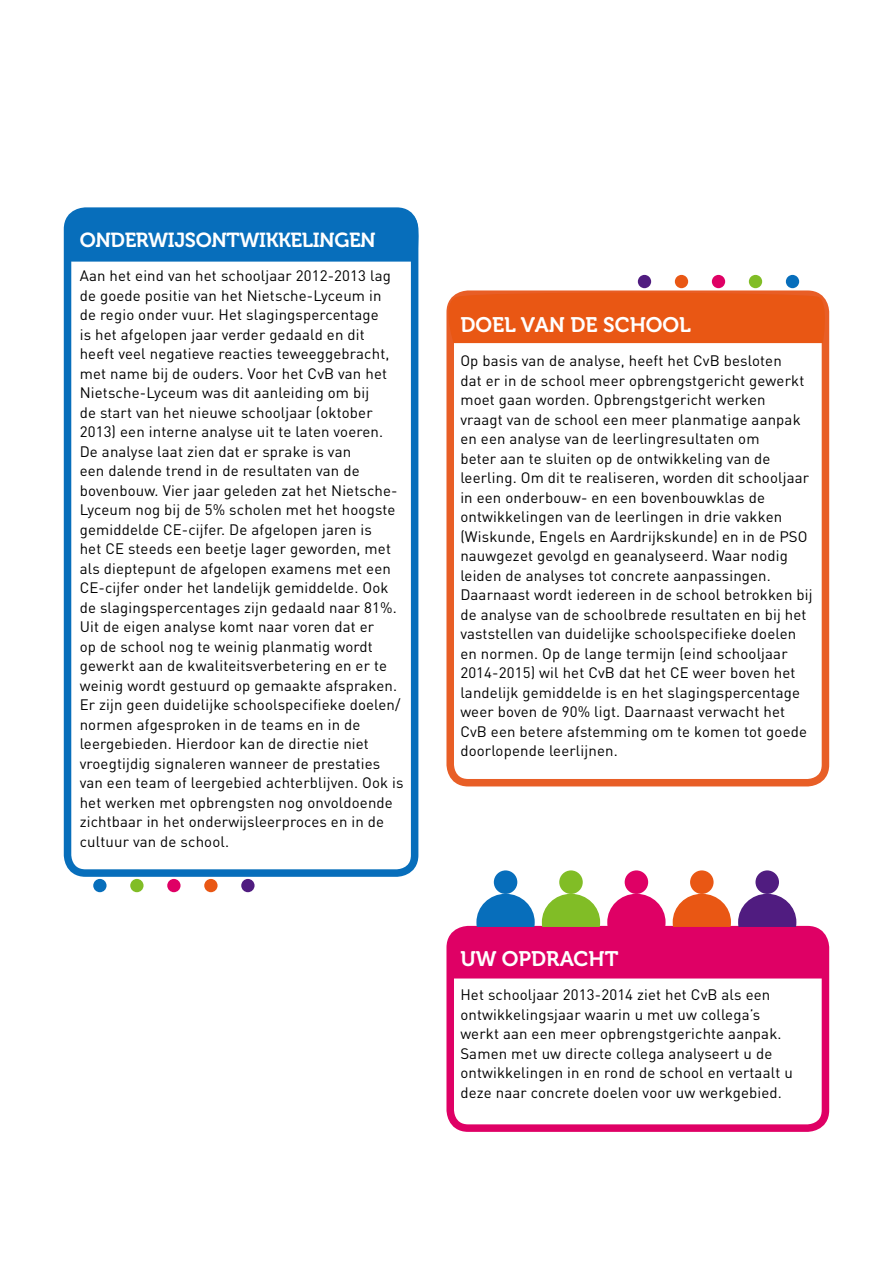
<style>
.page{position:relative;width:893px;height:1263px;background:#fff}
.page>*{position:absolute;margin:0;border:0;box-sizing:border-box;transform-origin:0 0}
.t1{font:21px "Museo 700";color:#fff}
.t2{font:20.25px "Museo 700";letter-spacing:-.02em;color:#fff}
.t3{font:15px/19.5px "DIN";letter-spacing:.01em;color:#000}
</style>
<div class="page">
<div style="left:63px;top:216px;width:356px;height:46px;background:#076ebb"></div>
<div style="left:638px;top:275px;width:13px;height:13px;background:#501c80;border-radius:50%"></div>
<div style="left:675px;top:275px;width:13px;height:13px;background:#e95714;border-radius:50%"></div>
<div style="left:712px;top:275px;width:13px;height:13px;background:#df0065;border-radius:50%"></div>
<div style="left:749px;top:275px;width:13px;height:13px;background:#81bd26;border-radius:50%"></div>
<div style="left:786px;top:275px;width:13px;height:13px;background:#076ebb;border-radius:50%"></div>
<div style="left:241px;top:879px;width:14px;height:13px;background:#501c80;border-radius:50%"></div>
<div style="left:204px;top:879px;width:14px;height:13px;background:#e95714;border-radius:50%"></div>
<div style="left:167px;top:879px;width:14px;height:13px;background:#df0065;border-radius:50%"></div>
<div style="left:130px;top:879px;width:14px;height:13px;background:#81bd26;border-radius:50%"></div>
<div style="left:93px;top:879px;width:14px;height:13px;background:#076ebb;border-radius:50%"></div>
<div style="left:446px;top:290px;width:383px;height:496px;border:8px solid #e85e26;border-radius:18px"></div>
<div style="left:446px;top:926px;width:383px;height:206px;border:8px solid #df0065;border-radius:18px"></div>
<div style="left:64px;top:207px;width:354px;height:670px;border:8px solid #076ebb;border-radius:18px"></div>
<svg style="left:446px;top:290px;width:384px;height:53px;background:#e95b1a"></svg>
<div style="left:494px;top:870px;width:23px;height:24px;background:#076ebb;border-radius:50%"></div>
<div style="left:559px;top:870px;width:24px;height:24px;background:#81bd26;border-radius:50%"></div>
<div style="left:625px;top:870px;width:23px;height:24px;background:#df0065;border-radius:50%"></div>
<div style="left:690px;top:870px;width:24px;height:24px;background:#e95714;border-radius:50%"></div>
<div style="left:755px;top:870px;width:24px;height:24px;background:#501c80;border-radius:50%"></div>
<svg style="left:446px;top:894px;width:384px;height:84px;background:#ce3c7b"></svg>
<h2 class="t2" style="left:80px;top:229px;width:298px">ONDERWIJSONTWIKKELINGEN</h2>
<p class="t3" style="left:80px;top:266px;width:325px">Aan het eind van het schooljaar 2012-2013 lag de goede positie van het Nietsche-Lyceum in<br>de regio onder vuur. Het slagingspercentage<br>is het afgelopen jaar verder gedaald en dit<br>heeft veel negatieve reacties teweeggebracht, met name bij de ouders. Voor het CvB van het Nietsche-Lyceum was dit aanleiding om bij<br>de start van het nieuwe schooljaar (oktober 2013) een interne analyse uit te laten voeren.<br>De analyse laat zien dat er sprake is van<br>een dalende trend in de resultaten van de bovenbouw. Vier jaar geleden zat het Nietsche-Lyceum nog bij de 5% scholen met het hoogste gemiddelde CE-cijfer. De afgelopen jaren is<br>het CE steeds een beetje lager geworden, met als dieptepunt de afgelopen examens met een CE-cijfer onder het landelijk gemiddelde. Ook de slagingspercentages zijn gedaald naar 81%.<br>Uit de eigen analyse komt naar voren dat er<br>op de school nog te weinig planmatig wordt gewerkt aan de kwaliteitsverbetering en er te weinig wordt gestuurd op gemaakte afspraken.<br>Er zijn geen duidelijke schoolspecifieke doelen/ normen afgesproken in de teams en in de leergebieden. Hierdoor kan de directie niet vroegtijdig signaleren wanneer de prestaties van een team of leergebied achterblijven. Ook is het werken met opbrengsten nog onvoldoende zichtbaar in het onderwijsleerproces en in de cultuur van de school.</p>
<h1 class="t1" style="left:460px;top:313px;width:232px">DOEL VAN DE SCHOOL</h1>
<p class="t3" style="left:460px;top:351px;width:354px">Op basis van de analyse, heeft het CvB besloten<br>dat er in de school meer opbrengstgericht gewerkt moet gaan worden. Opbrengstgericht werken<br>vraagt van de school een meer planmatige aanpak en een analyse van de leerlingresultaten om<br>beter aan te sluiten op de ontwikkeling van de leerling. Om dit te realiseren, worden dit schooljaar in een onderbouw- en een bovenbouwklas de ontwikkelingen van de leerlingen in drie vakken (Wiskunde, Engels en Aardrijkskunde) en in de PSO nauwgezet gevolgd en geanalyseerd. Waar nodig leiden de analyses tot concrete aanpassingen.<br>Daarnaast wordt iedereen in de school betrokken bij de analyse van de schoolbrede resultaten en bij het vaststellen van duidelijke schoolspecifieke doelen en normen. Op de lange termijn (eind schooljaar 2014-2015) wil het CvB dat het CE weer boven het landelijk gemiddelde is en het slagingspercentage weer boven de 90% ligt. Daarnaast verwacht het CvB een betere afstemming om te komen tot goede doorlopende leerlijnen.</p>
<h1 class="t1" style="left:460px;top:947px;width:160px">UW OPDRACHT</h1>
<p class="t3" style="left:460px;top:985px;width:334px">Het schooljaar 2013-2014 ziet het CvB als een ontwikkelingsjaar waarin u met uw collega’s werkt aan een meer opbrengstgerichte aanpak.<br>Samen met uw directe collega analyseert u de ontwikkelingen in en rond de school en vertaalt u deze naar concrete doelen voor uw werkgebied.</p>
</div>
